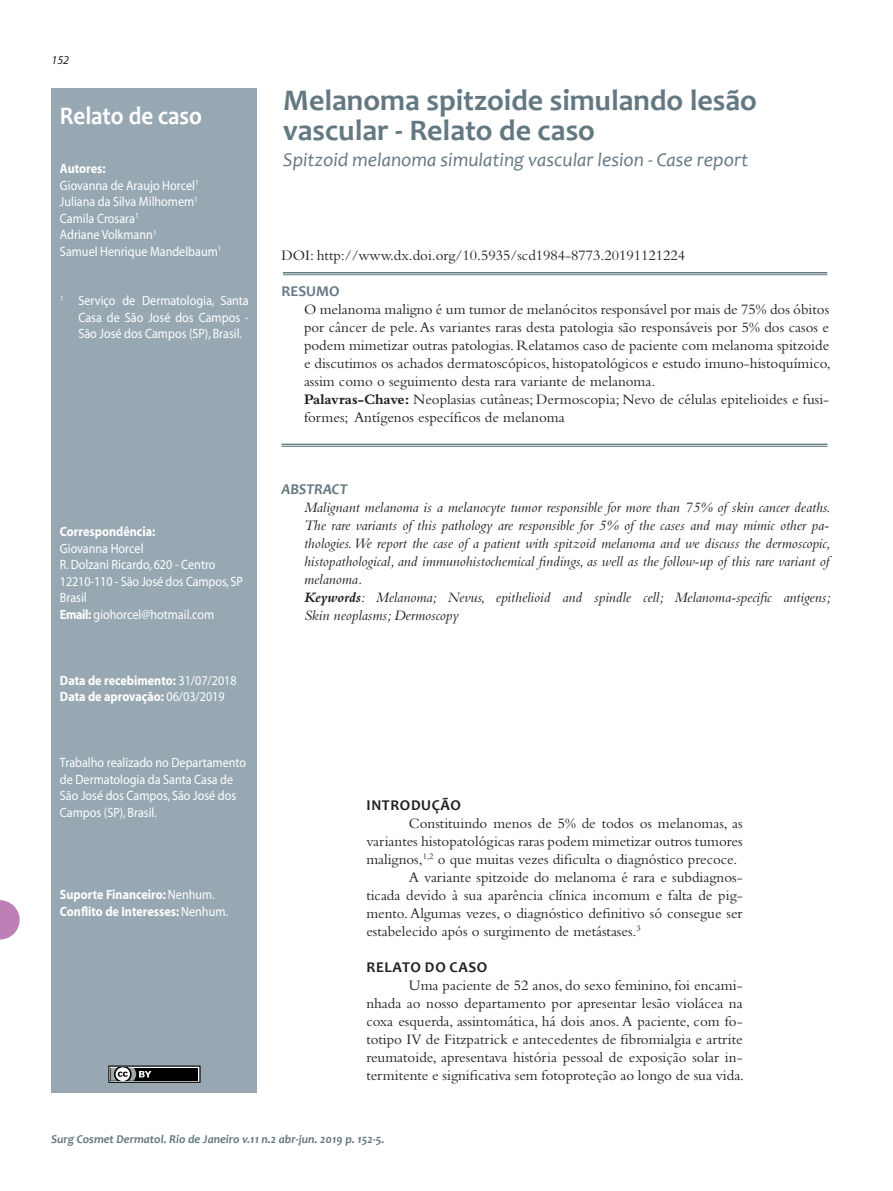
<style>
.page{position:relative;width:893px;height:1191px;background:#fff}
.page>*{position:absolute;margin:0;border:0;box-sizing:border-box;transform-origin:0 0}
.t1{font:700 30px/30px "Candara";color:#647882}
.t2{font:700 25.5px "Candara";color:#fff;scale:.9 1}
.t3{font:italic 19.5px "Candara";color:#647882}
.Surgical-PT_-_2016fi{font:15px/18px "Bembo";color:#231f20;text-align:justify}
.t4{font:italic 15px/18px "Bembo";color:#231f20;text-align:justify}
.Surgical-PT_-_2016fi-2{font:700 15px "Candara";letter-spacing:.04em;color:#231f20}
.t5{font:italic 700 15px "Candara";color:#647882}
.t6{font:700 15px "Candara";color:#647882}
.t7{font:13.5px/16.5px "Myriad";color:#fff;scale:.9 1}
.t8{font:700 13.5px "Myriad";color:#fff;scale:.9 1}
.t9{font:italic 700 12px "Candara";color:#647882}
.t10{font:italic 12px "Myriad";color:#231f20}
.s1{font-weight:700}
.s2{font-weight:400}
</style>
<div class="page">
<svg style="left:0;top:900px;width:20px;height:39px"></svg>
<div style="left:51px;top:89px;width:206px;height:1004px;background:#97a8b2"></div>
<hr style="left:283px;top:272px;width:544px;height:1px;background:#647882">
<hr style="left:283px;top:274px;width:544px;height:1px;background:#647882">
<hr style="left:281px;top:443px;width:546px;height:2px;background:#647882">
<hr style="left:281px;top:446px;width:546px;height:1px;background:#647882">
<svg style="left:108px;top:1065px;width:93px;height:17px;background:#4c4d4d"></svg>
<p class="t10" style="left:51px;top:54px;width:19px">152</p>
<p class="t2" style="left:60px;top:99px;width:159px">Relato de caso</p>
<p class="t8" style="left:60px;top:162px;width:52px">Autores:</p>
<p class="t7" style="left:60px;top:177px;width:156px">Giovanna de Araujo Horcel<sup>1</sup></p>
<p class="t7" style="left:60px;top:194px;width:155px">Juliana da Silva Milhomem<sup>1</sup></p>
<p class="t7" style="left:60px;top:210px;width:89px">Camila Crosara<sup>1</sup></p>
<p class="t7" style="left:60px;top:227px;width:109px">Adriane Volkmann<sup>1</sup></p>
<p class="t7" style="left:60px;top:243px;width:181px">Samuel Henrique Mandelbaum<sup>1</sup></p>
<p class="t7" style="left:78px;top:293px;width:191px;text-align:justify;text-indent:-18px"><sup>1</sup> Serviço de Dermatologia, Santa Casa de São José dos Campos - São José dos Campos (SP), Brasil.</p>
<p class="t8" style="left:60px;top:525px;width:108px">Correspondência:</p>
<p class="t7" style="left:60px;top:540px;width:94px">Giovanna Horcel</p>
<p class="t7" style="left:60px;top:557px;width:174px">R. Dolzani Ricardo, 620 - Centro</p>
<p class="t7" style="left:60px;top:573px;width:205px">12210-110 - São José dos Campos, SP<br>Brasil</p>
<p class="t7" style="left:60px;top:606px;width:173px"><span class="s1">Email:</span> giohorcel@hotmail.com</p>
<p class="t8" style="left:60px;top:673px;width:198px">Data de recebimento: <span class="s2">31/07/2018</span></p>
<p class="t8" style="left:60px;top:690px;width:185px">Data de aprovação: <span class="s2">06/03/2019</span></p>
<p class="t7" style="left:60px;top:755px;width:208px">Trabalho realizado no Departamento de Dermatologia da Santa Casa de<br>São José dos Campos, São José dos<br>Campos (SP), Brasil.</p>
<p class="t8" style="left:60px;top:888px;width:174px">Suporte Financeiro: <span class="s2">Nenhum.</span></p>
<p class="t8" style="left:60px;top:904px;width:188px">Conflito de Interesses: <span class="s2">Nenhum.</span></p>
<p class="t1" style="left:283px;top:85px;width:475px">Melanoma spitzoide simulando lesão vascular - Relato de caso</p>
<p class="t3" style="left:283px;top:147px;width:467px">Spitzoid melanoma simulating vascular lesion - Case report</p>
<p class="Surgical-PT_-_2016fi" style="left:281px;top:246px;width:405px">DOI: http://www.dx.doi.org/10.5935/scd1984-8773.20191121224</p>
<p class="t6" style="left:281px;top:282px;width:59px">RESUMO</p>
<p class="Surgical-PT_-_2016fi" style="left:304px;top:300px;width:528px">O melanoma maligno é um tumor de melanócitos responsável por mais de 75% dos óbitos por câncer de pele. As variantes raras desta patologia são responsáveis por 5% dos casos e podem mimetizar outras patologias. Relatamos caso de paciente com melanoma spitzoide e discutimos os achados dermatoscópicos, histopatológicos e estudo imuno-histoquímico, assim como o seguimento desta rara variante de melanoma.</p>
<p class="Surgical-PT_-_2016fi" style="left:304px;top:390px;width:527px"><span class="s1">Palavras-Chave:</span> Neoplasias cutâneas; Dermoscopia; Nevo de células epitelioides e fusi&shy;formes; Antígenos específicos de melanoma</p>
<p class="t5" style="left:281px;top:480px;width:67px">ABSTRACT</p>
<p class="t4" style="left:304px;top:498px;width:528px">Malignant melanoma is a melanocyte tumor responsible for more than 75% of skin cancer deaths.<br>The rare variants of this pathology are responsible for 5% of the cases and may mimic other pa&shy;thologies. We report the case of a patient with spitzoid melanoma and we discuss the dermoscopic, histopathological, and immunohistochemical findings, as well as the follow-up of this rare variant of melanoma.</p>
<p class="t4" style="left:304px;top:588px;width:528px"><span class="s1">Keywords</span>: Melanoma; Nevus, epithelioid and spindle cell; Melanoma-specific antigens;<br>Skin neoplasms; Dermoscopy</p>
<p class="Surgical-PT_-_2016fi-2" style="left:367px;top:796px;width:96px">INTRODUÇÃO</p>
<p class="Surgical-PT_-_2016fi" style="left:366px;top:814px;width:378px;text-indent:43px">Constituindo menos de 5% de todos os melanomas, as variantes histopatológicas raras podem mimetizar outros tumores malignos,<sup>1,2</sup> o que muitas vezes dificulta o diagnóstico precoce.</p>
<p class="Surgical-PT_-_2016fi" style="left:366px;top:868px;width:378px;text-indent:43px">A variante spitzoide do melanoma é rara e subdiagnos&shy;ticada devido à sua aparência clínica incomum e falta de pig&shy;mento. Algumas vezes, o diagnóstico definitivo só consegue ser estabelecido após o surgimento de metástases.<sup>3</sup></p>
<p class="Surgical-PT_-_2016fi-2" style="left:367px;top:958px;width:122px">RELATO DO CASO</p>
<p class="Surgical-PT_-_2016fi" style="left:366px;top:976px;width:379px;text-indent:43px">Uma paciente de 52 anos, do sexo feminino, foi encami&shy;nhada ao nosso departamento por apresentar lesão violácea na coxa esquerda, assintomática, há dois anos. A paciente, com fo&shy;totipo IV de Fitzpatrick e antecedentes de fibromialgia e artrite reumatoide, apresentava história pessoal de exposição solar in&shy;termitente e significativa sem fotoproteção ao longo de sua vida.</p>
<p class="t9" style="left:51px;top:1131px;width:335px">Surg Cosmet Dermatol. Rio de Janeiro v.11 n.2 abr-jun. 2019 p. 152-5.</p>
</div>
